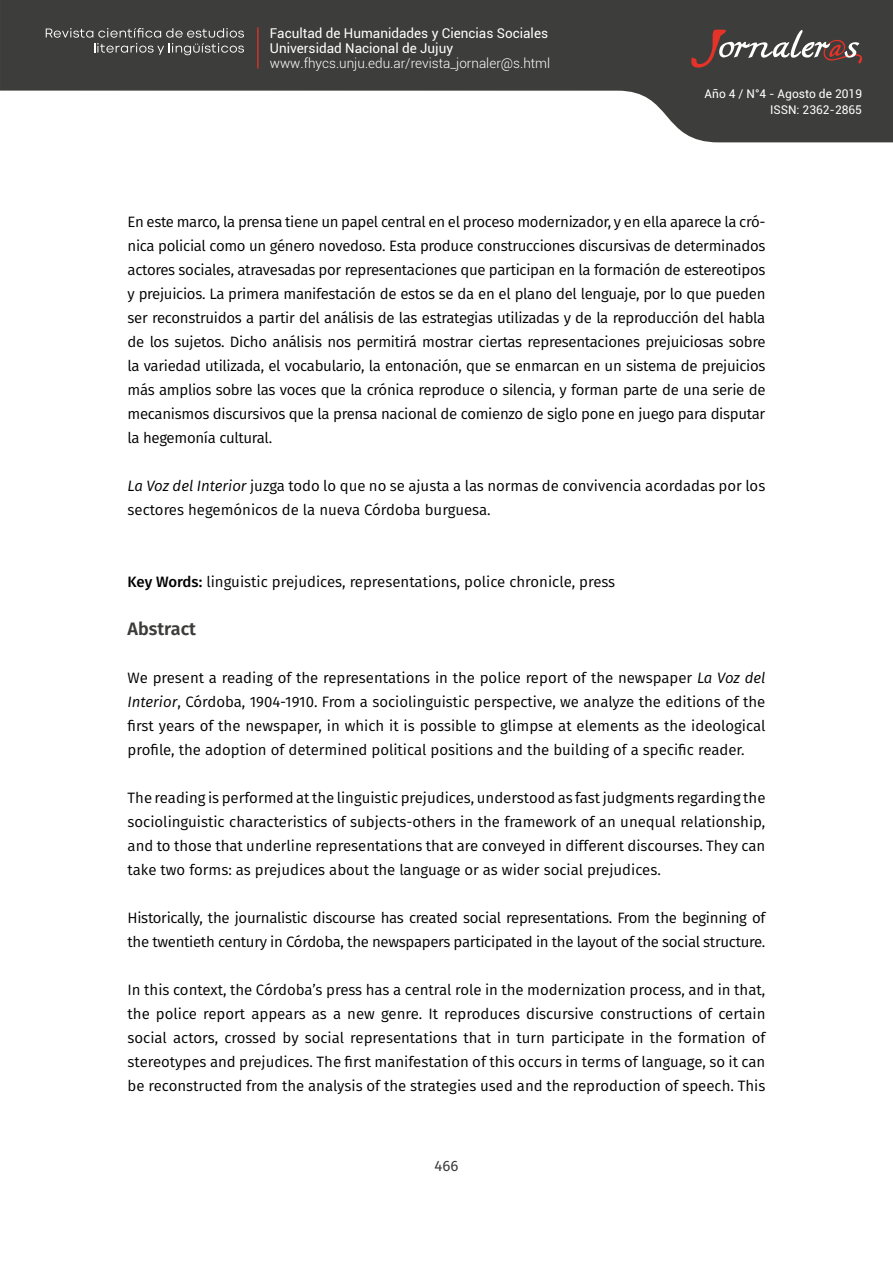
<style>
.page{position:relative;width:893px;height:1263px;background:#fff}
.page>*{position:absolute;margin:0;border:0;box-sizing:border-box;transform-origin:0 0}
.t1{font:600 18px "Fira Sans";color:#3c3c3b}
.t2{font:15px/24px "Fira Sans";letter-spacing:-.01em;color:#000;text-align:justify}
.t3{font:15px "Fira Sans";color:#3c3c3b}
.t4{font:13.5px/15px "Roboto";color:#fff}
.t5{font:300 13.5px "Roboto";color:#fff}
.t6{font:12px/16.5px "Roboto";color:#fff;text-align:right}
.s1{font-style:italic}
.s2{font-weight:500}
</style>
<div class="page">
<svg style="left:0;top:0;width:893px;height:142px;fill:#3d3d3b"></svg>
<svg style="left:691px;top:29px;width:171px;height:39px;background:#605452"></svg>
<svg style="left:46px;top:28px;width:198px;height:27px;background:#5a5a58"></svg>
<hr style="left:257px;top:28px;width:2px;height:40px;background:#e63329">
<p class="t4" style="left:270px;top:25px;width:280px">Facultad de Humanidades y Ciencias Sociales<br>Universidad Nacional de Jujuy</p>
<p class="t5" style="left:270px;top:54px;width:282px">www.fhycs.unju.edu.ar/revista_jornaler@s.html</p>
<p class="t6" style="left:705px;top:85px;width:159px">Año 4 / N°4 - Agosto de 2019<br>ISSN: 2362-2865</p>
<p class="t2" style="left:128px;top:209px;width:639px">En este marco, la prensa tiene un papel central en el proceso modernizador, y en ella aparece la cró&shy;nica policial como un género novedoso. Esta produce construcciones discursivas de determinados actores sociales, atravesadas por representaciones que participan en la formación de estereotipos y prejuicios. La primera manifestación de estos se da en el plano del lenguaje, por lo que pueden ser reconstruidos a partir del análisis de las estrategias utilizadas y de la reproducción del habla de los sujetos. Dicho análisis nos permitirá mostrar ciertas representaciones prejuiciosas sobre la variedad utilizada, el vocabulario, la entonación, que se enmarcan en un sistema de prejuicios más amplios sobre las voces que la crónica reproduce o silencia, y forman parte de una serie de mecanismos discursivos que la prensa nacional de comienzo de siglo pone en juego para disputar la hegemonía cultural.</p>
<p class="t2" style="left:128px;top:473px;width:639px"><span class="s1">La Voz del Interior</span> juzga todo lo que no se ajusta a las normas de convivencia acordadas por los sectores hegemónicos de la nueva Córdoba burguesa.</p>
<p class="t2" style="left:128px;top:569px;width:489px"><span class="s2">Key Words:</span> linguistic prejudices, representations, police chronicle, press</p>
<p class="t1" style="left:128px;top:614px;width:70px">Abstract</p>
<p class="t2" style="left:128px;top:665px;width:639px">We present a reading of the representations in the police report of the newspaper <span class="s1">La Voz del Interior</span>, Córdoba, 1904-1910. From a sociolinguistic perspective, we analyze the editions of the first years of the newspaper, in which it is possible to glimpse at elements as the ideological profile, the adoption of determined political positions and the building of a specific reader.</p>
<p class="t2" style="left:128px;top:785px;width:639px">The reading is performed at the linguistic prejudices, understood as fast judgments regarding the sociolinguistic characteristics of subjects-others in the framework of an unequal relationship, and to those that underline representations that are conveyed in different discourses. They can take two forms: as prejudices about the language or as wider social prejudices.</p>
<p class="t2" style="left:128px;top:905px;width:639px">Historically, the journalistic discourse has created social representations. From the beginning of the twentieth century in Córdoba, the newspapers participated in the layout of the social structure.</p>
<p class="t2" style="left:128px;top:977px;width:639px">In this context, the Córdoba’s press has a central role in the modernization process, and in that, the police report appears as a new genre. It reproduces discursive constructions of certain social actors, crossed by social representations that in turn participate in the formation of stereotypes and prejudices. The first manifestation of this occurs in terms of language, so it can be reconstructed from the analysis of the strategies used and the reproduction of speech. This</p>
<p class="t3" style="left:434px;top:1155px;width:25px">466</p>
</div>
